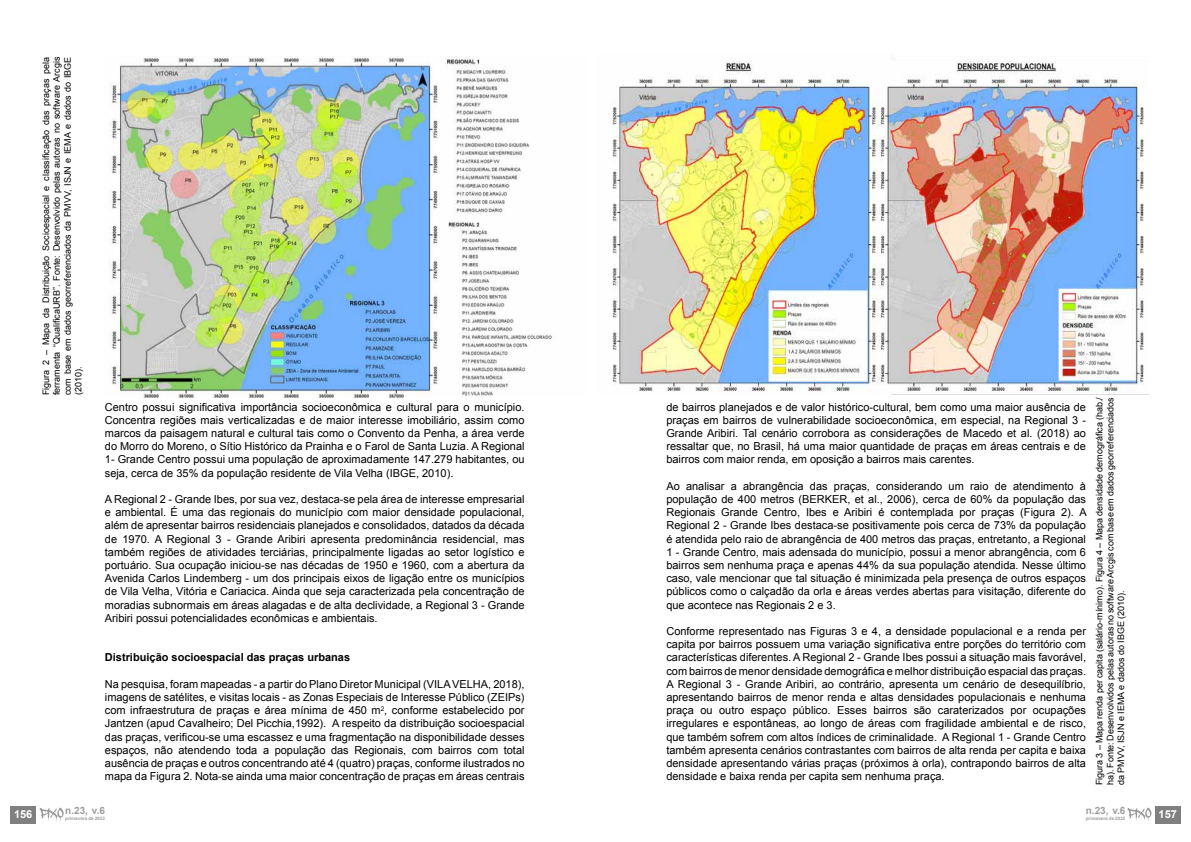
<style>
.page{position:relative;width:1191px;height:842px;background:#fff}
.page>*{position:absolute;margin:0;border:0;box-sizing:border-box;transform-origin:0 0}
.t1{font:11px/13.2px "Arial";color:#000;text-align:justify}
.t2{font:700 11px "Arial";color:#000}
.t3{font:700 11px "Arial";color:#fff}
.t4{font:700 10px "Arial";color:#9d9d9c}
.t5{font:9px/10.8px "Arial";color:#000;text-align:justify}
.t6{font:700 4.6px "Arial";color:#9d9d9c}
</style>
<div class="page">
<img style="left:109px;top:57px;width:444px;height:340px">
<img style="left:612px;top:59px;width:536px;height:336px">
<div style="left:1155px;top:806px;width:25px;height:17px;background:#808080"></div>
<svg style="left:1127px;top:808px;width:24px;height:13px"></svg>
<div style="left:11px;top:806px;width:25px;height:17px;background:#808080"></div>
<svg style="left:40px;top:808px;width:24px;height:13px"></svg>
<p class="t3" style="left:14px;top:807px;width:20px">156</p>
<p class="t5" style="left:41px;top:395px;width:340px;rotate:-90deg">Figura 2 – Mapa da Distribuição Socioespacial e classificação das praças pela ferramenta “QualificaURB”. Fonte: Desenvolvido pelas autoras no software Arcgis com base em dados georreferenciados da PMVV, ISJN e IEMA e dados do IBGE (2010).</p>
<p class="t1" style="left:105px;top:400px;width:421px">Centro possui significativa importância socioeconômica e cultural para o município.<br>Concentra regiões mais verticalizadas e de maior interesse imobiliário, assim como marcos da paisagem natural e cultural tais como o Convento da Penha, a área verde do Morro do Moreno, o Sítio Histórico da Prainha e o Farol de Santa Luzia. A Regional 1- Grande Centro possui uma população de aproximadamente 147.279 habitantes, ou seja, cerca de 35% da população residente de Vila Velha (IBGE, 2010).</p>
<p class="t1" style="left:105px;top:493px;width:421px">A Regional 2 - Grande Ibes, por sua vez, destaca-se pela área de interesse empresarial e ambiental. É uma das regionais do município com maior densidade populacional, além de apresentar bairros residenciais planejados e consolidados, datados da década de 1970. A Regional 3 - Grande Aribiri apresenta predominância residencial, mas também regiões de atividades terciárias, principalmente ligadas ao setor logístico e portuário. Sua ocupação iniciou-se nas décadas de 1950 e 1960, com a abertura da Avenida Carlos Lindemberg - um dos principais eixos de ligação entre os municípios de Vila Velha, Vitória e Cariacica. Ainda que seja caracterizada pela concentração de moradias subnormais em áreas alagadas e de alta declividade, a Regional 3 - Grande Aribiri possui potencialidades econômicas e ambientais.</p>
<p class="t2" style="left:105px;top:650px;width:247px">Distribuição socioespacial das praças urbanas</p>
<p class="t1" style="left:105px;top:677px;width:421px">Na pesquisa, foram mapeadas - a partir do Plano Diretor Municipal (VILA VELHA, 2018), imagens de satélites, e visitas locais - as Zonas Especiais de Interesse Público (ZEIPs) com infraestrutura de praças e área mínima de 450 m<sup>2</sup>, conforme estabelecido por Jantzen (apud Cavalheiro; Del Picchia,1992). A respeito da distribuição socioespacial das praças, verificou-se uma escassez e uma fragmentação na disponibilidade desses espaços, não atendendo toda a população das Regionais, com bairros com total ausência de praças e outros concentrando até 4 (quatro) praças, conforme ilustrados no mapa da Figura 2. Nota-se ainda uma maior concentração de praças em áreas centrais</p>
<p class="t4" style="left:65px;top:804px;width:41px">n.23, v.6</p>
<p class="t6" style="left:65px;top:815px;width:41px">primavera de 2022</p>
<p class="t1" style="left:666px;top:400px;width:421px">de bairros planejados e de valor histórico-cultural, bem como uma maior ausência de praças em bairros de vulnerabilidade socioeconômica, em especial, na Regional 3 - Grande Aribiri. Tal cenário corrobora as considerações de Macedo et al. (2018) ao ressaltar que, no Brasil, há uma maior quantidade de praças em áreas centrais e de bairros com maior renda, em oposição a bairros mais carentes.</p>
<p class="t1" style="left:666px;top:479px;width:422px">Ao analisar a abrangência das praças, considerando um raio de atendimento à população de 400 metros (BERKER, et al., 2006), cerca de 60% da população das Regionais Grande Centro, Ibes e Aribiri é contemplada por praças (Figura 2). A Regional 2 - Grande Ibes destaca-se positivamente pois cerca de 73% da população é atendida pelo raio de abrangência de 400 metros das praças, entretanto, a Regional 1 - Grande Centro, mais adensada do município, possui a menor abrangência, com 6 bairros sem nenhuma praça e apenas 44% da sua população atendida. Nesse último caso, vale mencionar que tal situação é minimizada pela presença de outros espaços públicos como o calçadão da orla e áreas verdes abertas para visitação, diferente do que acontece nas Regionais 2 e 3.</p>
<p class="t1" style="left:666px;top:625px;width:421px">Conforme representado nas Figuras 3 e 4, a densidade populacional e a renda per capita por bairros possuem uma variação significativa entre porções do território com características diferentes. A Regional 2 - Grande Ibes possui a situação mais favorável, com bairros de menor densidade demográfica e melhor distribuição espacial das praças.<br>A Regional 3 - Grande Aribiri, ao contrário, apresenta um cenário de desequilíbrio, apresentando bairros de menor renda e altas densidades populacionais e nenhuma praça ou outro espaço público. Esses bairros são caraterizados por ocupações irregulares e espontâneas, ao longo de áreas com fragilidade ambiental e de risco, que também sofrem com altos índices de criminalidade. A Regional 1 - Grande Centro também apresenta cenários contrastantes com bairros de alta renda per capita e baixa densidade apresentando várias praças (próximos à orla), contrapondo bairros de alta densidade e baixa renda per capita sem nenhuma praça.</p>
<p class="t5" style="left:1094px;top:785px;width:390px;rotate:-90deg">Figura 3 – Mapa renda per capita (salário-mínimo). Figura 4 – Mapa densidade demográfica (hab./ ha). Fonte: Desenvolvidos pelas autoras no software Arcgis com base em dados georreferenciados da PMVV, ISJN e IEMA e dados do IBGE (2010).</p>
<p class="t4" style="left:1085px;top:804px;width:41px">n.23, v.6</p>
<p class="t6" style="left:1085px;top:815px;width:41px">primavera de 2022</p>
<p class="t3" style="left:1158px;top:807px;width:20px">157</p>
</div>
